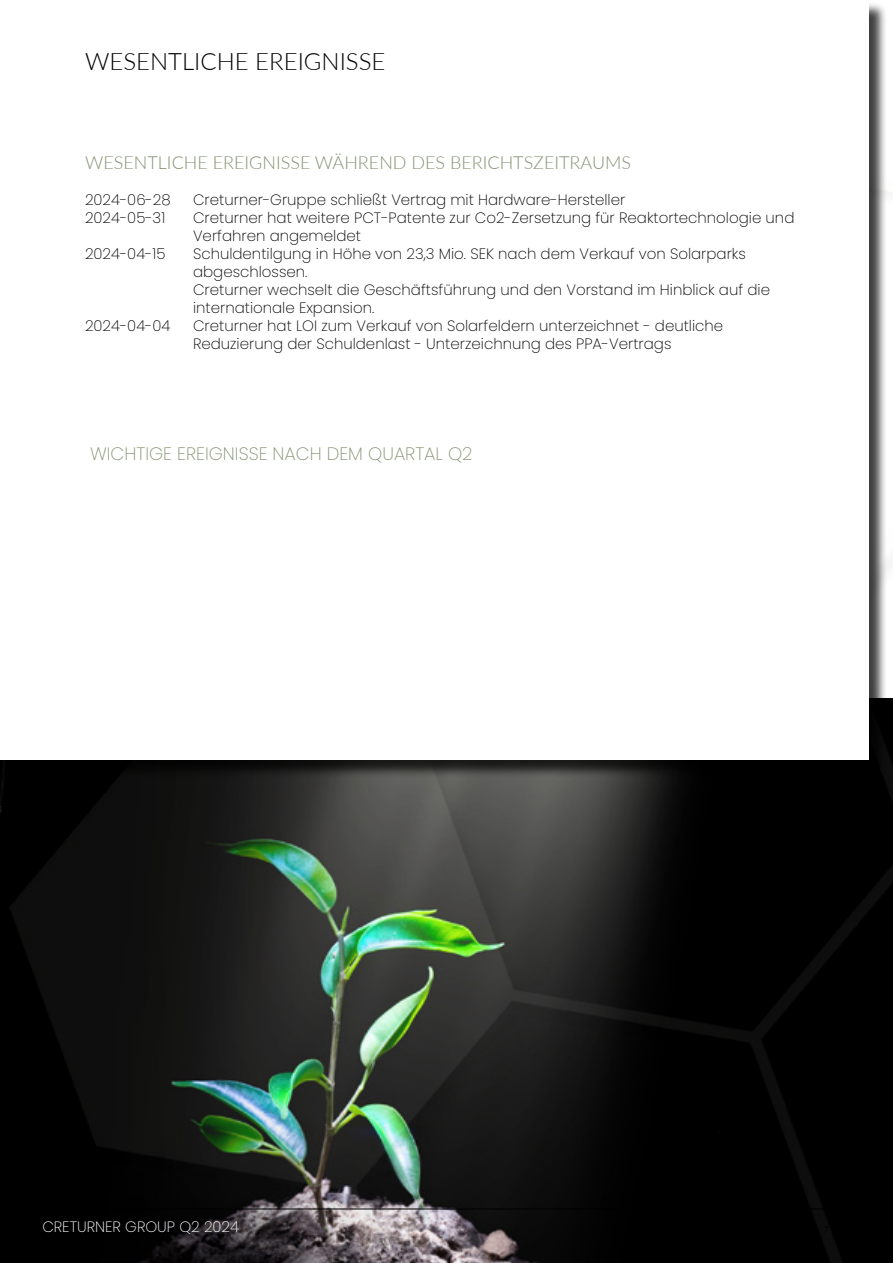
<style>
.page{position:relative;width:893px;height:1263px;background:#fff}
.page>*{position:absolute;margin:0;border:0;box-sizing:border-box;transform-origin:0 0}
.t1{font:300 24px "Lato";color:#000}
.t2{font:300 18px "Lato";color:#869374}
.t3{font:200 18px "Poppins";color:#869374}
.t4{font:200 15px/18px "Poppins";color:#000}
.t5{font:200 15px "Poppins";color:#fff}
</style>
<div class="page">
<img style="left:10px;top:698px;width:883px;height:565px">
<div style="left:3px;top:3px;width:885px;height:775px;background:#000;opacity:.75"></div>
<div style="left:0;top:0;width:868px;height:759px;background:#fff"></div>
<hr style="left:41px;top:1208px;width:785px;height:1px;background:#000">
<h1 class="t1" style="left:85px;top:45px;width:302px">WESENTLICHE EREIGNISSE</h1>
<p class="t2" style="left:85px;top:150px;width:548px">WESENTLICHE EREIGNISSE WÄHREND DES BERICHTSZEITRAUMS</p>
<p class="t4" style="left:85px;top:190px;width:87px">2024-06-28</p>
<p class="t4" style="left:193px;top:190px;width:434px">Creturner-Gruppe schließt Vertrag mit Hardware-Hersteller</p>
<p class="t4" style="left:85px;top:208px;width:82px">2024-05-31</p>
<p class="t4" style="left:193px;top:208px;width:603px">Creturner hat weitere PCT-Patente zur Co2-Zersetzung für Reaktortechnologie und<br>Verfahren angemeldet</p>
<p class="t4" style="left:85px;top:244px;width:82px">2024-04-15</p>
<p class="t4" style="left:193px;top:244px;width:578px">Schuldentilgung in Höhe von 23,3 Mio. SEK nach dem Verkauf von Solarparks abgeschlossen.<br>Creturner wechselt die Geschäftsführung und den Vorstand im Hinblick auf die internationale Expansion.</p>
<p class="t4" style="left:85px;top:316px;width:87px">2024-04-04</p>
<p class="t4" style="left:193px;top:316px;width:532px">Creturner hat LOI zum Verkauf von Solarfeldern unterzeichnet - deutliche<br>Reduzierung der Schuldenlast - Unterzeichnung des PPA-Vertrags</p>
<p class="t3" style="left:90px;top:443px;width:384px">WICHTIGE EREIGNISSE NACH DEM QUARTAL Q2</p>
<p class="t5" style="left:42px;top:1218px;width:198px">CRETURNER GROUP Q2 2024</p>
</div>
